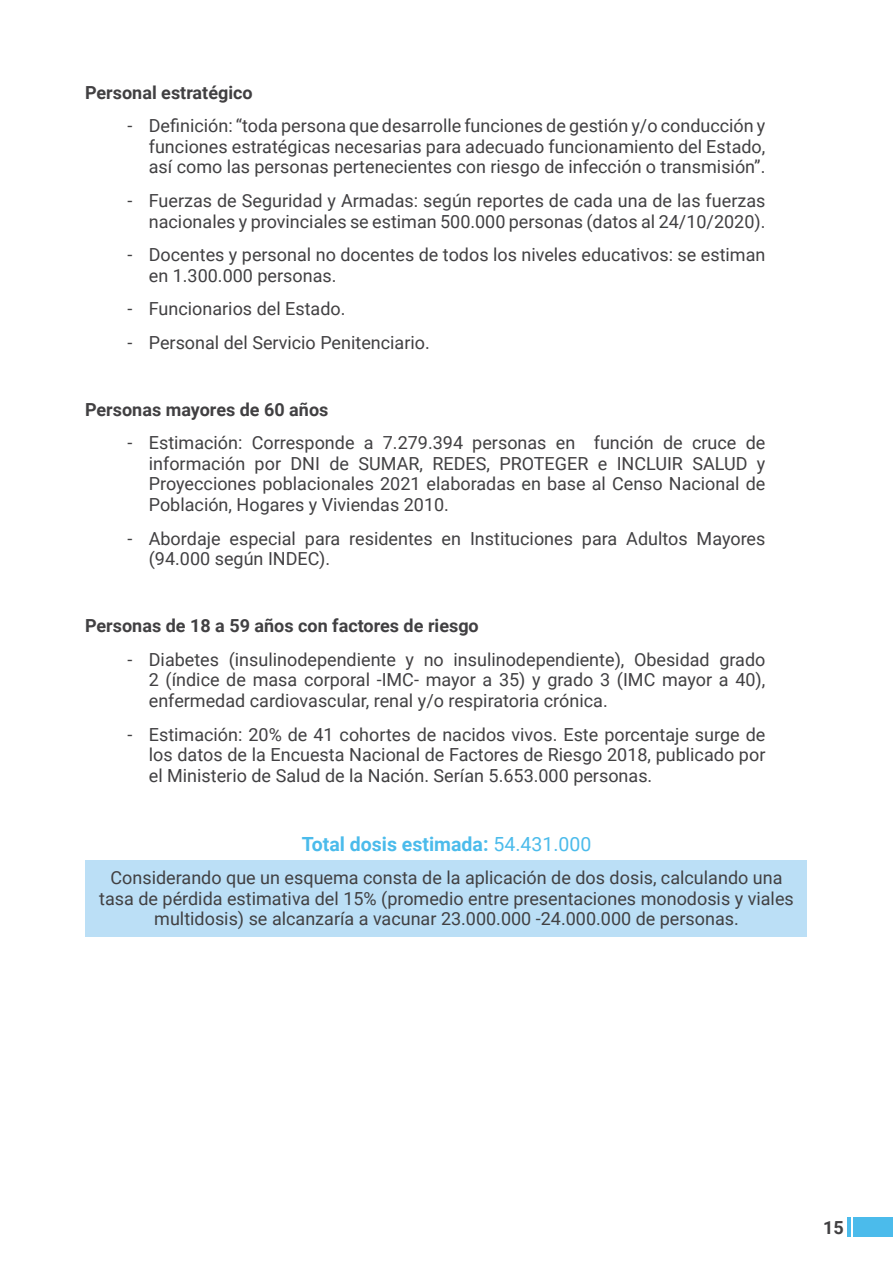
<style>
.page{position:relative;width:893px;height:1263px;background:#fff}
.page>*{position:absolute;margin:0;border:0;box-sizing:border-box;transform-origin:0 0}
.t1{font:700 19.5px "Roboto";color:#4bbbeb}
.t2{font:18px/20.7px "Roboto";color:#414042;text-align:justify}
.t3{font:700 18px "Roboto";color:#414042}
.s1{font-weight:400}
</style>
<div class="page">
<div style="left:853px;top:1217px;width:40px;height:20px;background:#4bbbeb"></div>
<hr style="left:847px;top:1217px;width:3px;height:20px;background:#4bbbeb">
<div style="left:85px;top:860px;width:722px;height:77px;background:#bbdff6"></div>
<p class="t3" style="left:85px;top:80px;width:169px">Personal estratégico</p>
<p class="t2" style="left:149px;top:115px;width:618px;text-indent:-21px">- Definición: “toda persona que desarrolle funciones de gestión y/o conducción y funciones estratégicas necesarias para adecuado funcionamiento del Estado, así como las personas pertenecientes con riesgo de infección o transmisión”.</p>
<p class="t2" style="left:128px;top:189px;width:639px;text-align:right">- Fuerzas de Seguridad y Armadas: según reportes de cada una de las fuerzas nacionales y provinciales se estiman 500.000 personas (datos al 24/10/2020).</p>
<p class="t2" style="left:149px;top:244px;width:618px;text-indent:-21px">- Docentes y personal no docentes de todos los niveles educativos: se estiman en 1.300.000 personas.</p>
<p class="t2" style="left:128px;top:298px;width:219px">- Funcionarios del Estado.</p>
<p class="t2" style="left:128px;top:331px;width:304px">- Personal del Servicio Penitenciario.</p>
<p class="t3" style="left:85px;top:397px;width:245px">Personas mayores de 60 años</p>
<p class="t2" style="left:149px;top:432px;width:618px;text-indent:-21px">- Estimación: Corresponde a 7.279.394 personas en función de cruce de información por DNI de SUMAR, REDES, PROTEGER e INCLUIR SALUD y Proyecciones poblacionales 2021 elaboradas en base al Censo Nacional de Población, Hogares y Viviendas 2010.</p>
<p class="t2" style="left:149px;top:527px;width:618px;text-indent:-21px">- Abordaje especial para residentes en Instituciones para Adultos Mayores (94.000 según INDEC).</p>
<p class="t3" style="left:85px;top:613px;width:395px">Personas de 18 a 59 años con factores de riesgo</p>
<p class="t2" style="left:149px;top:648px;width:618px;text-indent:-21px">- Diabetes (insulinodependiente y no insulinodependiente), Obesidad grado 2 (índice de masa corporal -IMC- mayor a 35) y grado 3 (IMC mayor a 40), enfermedad cardiovascular, renal y/o respiratoria crónica.</p>
<p class="t2" style="left:149px;top:723px;width:618px;text-indent:-21px">- Estimación: 20% de 41 cohortes de nacidos vivos. Este porcentaje surge de los datos de la Encuesta Nacional de Factores de Riesgo 2018, publicado por el Ministerio de Salud de la Nación. Serían 5.653.000 personas.</p>
<p class="t1" style="left:302px;top:830px;width:291px">Total dosis estimada: <span class="s1">54.431.000</span></p>
<p class="t2" style="left:99px;top:867px;width:696px;text-align:center">Considerando que un esquema consta de la aplicación de dos dosis, calculando una tasa de pérdida estimativa del 15% (promedio entre presentaciones monodosis y viales multidosis) se alcanzaría a vacunar 23.000.000 -24.000.000 de personas.</p>
<p class="t3" style="left:823px;top:1214px;width:22px">15</p>
</div>
